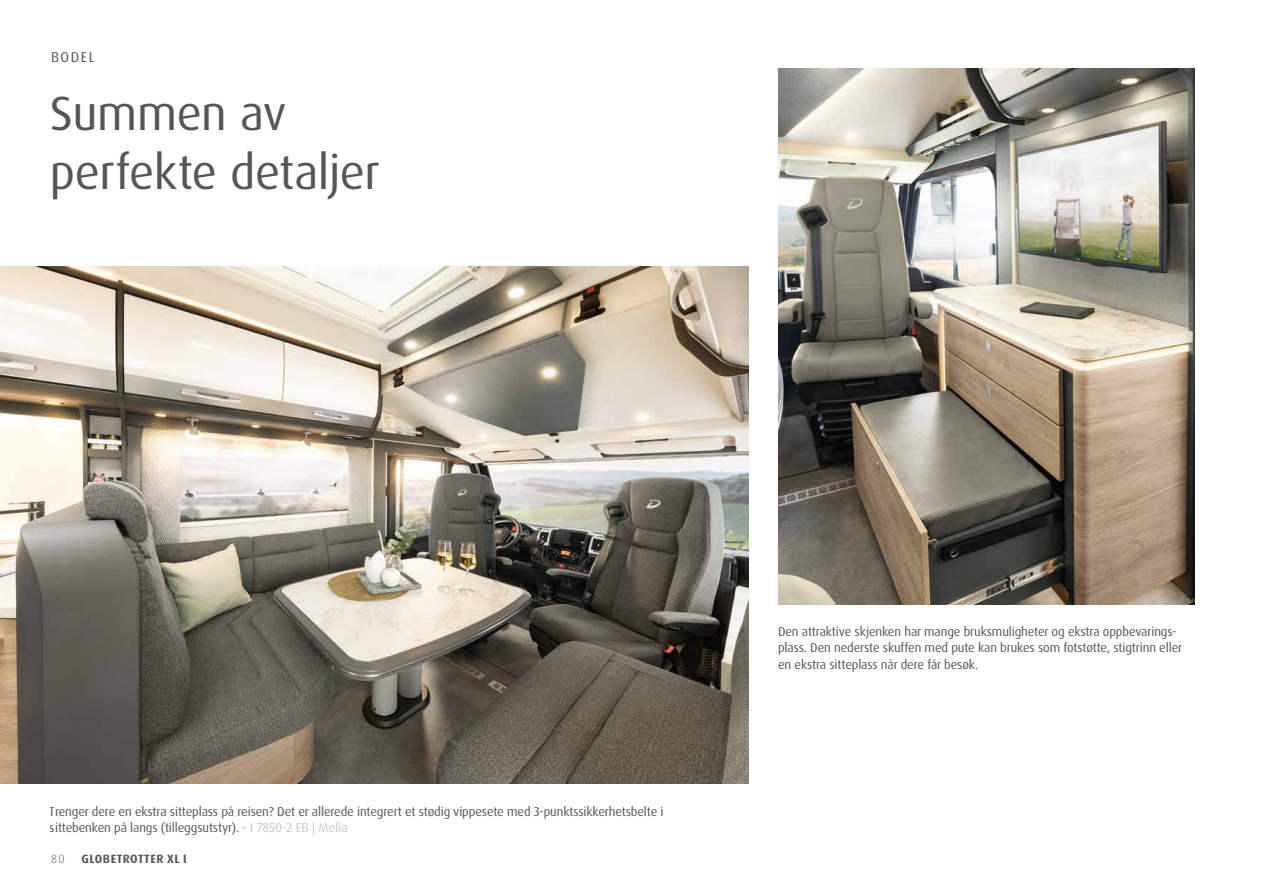
<style>
.page{position:relative;width:1263px;height:893px;background:#fff}
.page>*{position:absolute;margin:0;border:0;box-sizing:border-box;transform-origin:0 0}
.t1{font:48px/58.5px "Dax OT";letter-spacing:-.015em;color:#565656}
.t2{font:14.25px "Dax OT";letter-spacing:.11em;color:#565656}
.t3{font:12.75px/16.5px "Dax OT";letter-spacing:-.01em;color:#565656}
.t4{font:700 12px "Dax Pro";letter-spacing:.04em;color:#565656}
.t5{font:300 12px "Dax OT";color:#565656}
.s1{color:#c5c6c6}
</style>
<div class="page">
<img style="left:0;top:266px;width:748px;height:517px">
<img style="left:778px;top:68px;width:417px;height:536px">
<p class="t2" style="left:51px;top:48px;width:45px">BODEL</p>
<h1 class="t1" style="left:50px;top:85px;width:331px">Summen av perfekte detaljer</h1>
<p class="t3" style="left:50px;top:803px;width:615px">Trenger dere en ekstra sitteplass på reisen? Det er allerede integrert et stødig vippesete med 3-punktssikkerhetsbelte i sittebenken på langs (tilleggsutstyr). <span class="s1">• I 7850-2 EB | Melia</span></p>
<p class="t5" style="left:51px;top:851px;width:15px">80</p>
<p class="t4" style="left:82px;top:851px;width:107px">GLOBETROTTER XL I</p>
<p class="t3" style="left:778px;top:623px;width:406px">Den attraktive skjenken har mange bruksmuligheter og ekstra oppbevarings&shy;plass. Den nederste skuffen med pute kan brukes som fotstøtte, stigtrinn eller en ekstra sitteplass når dere får besøk.</p>
</div>
